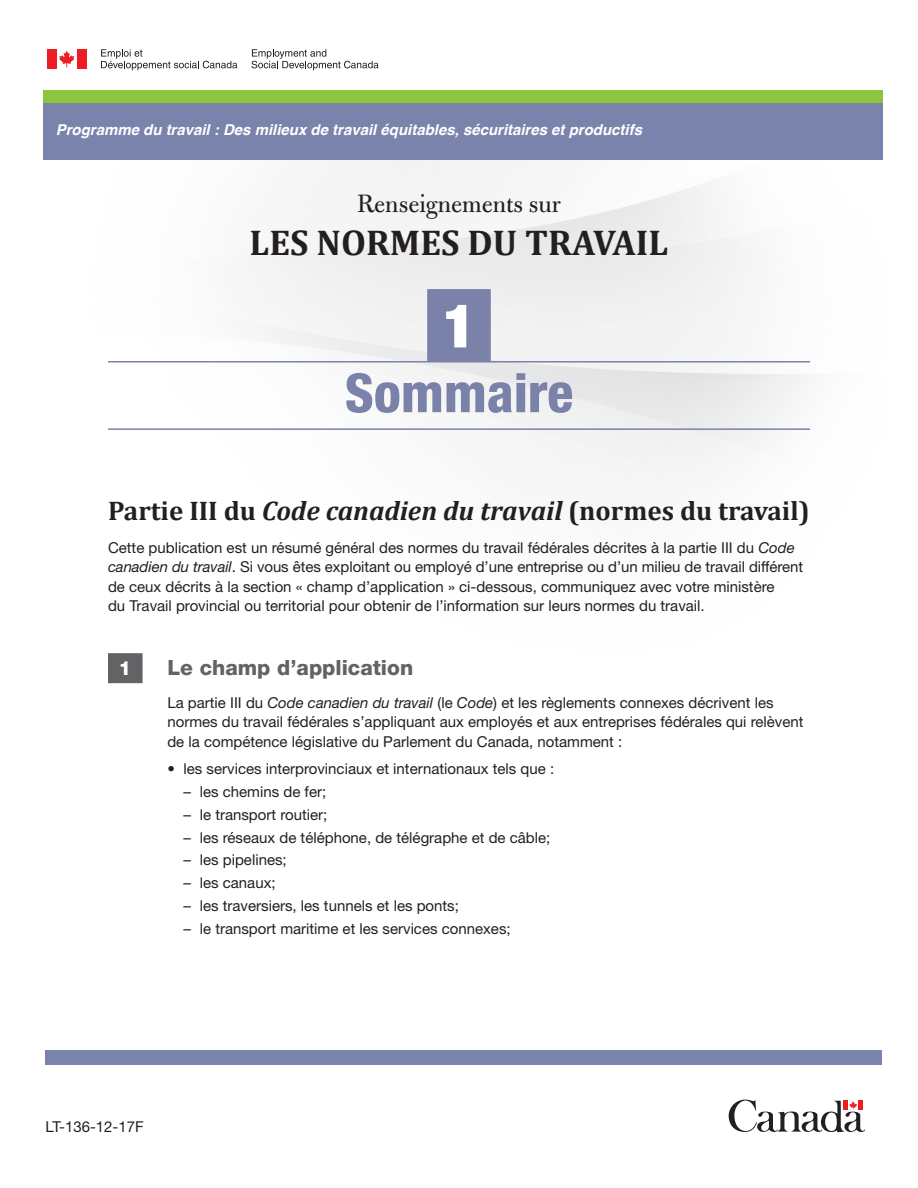
<style>
.page{position:relative;width:918px;height:1188px;background:#fff}
.page>*{position:absolute;margin:0;border:0;box-sizing:border-box;transform-origin:0 0}
.t1{font:900 condensed 60px "Helvetica Neue LT Std";color:#fff}
.t2{font:800 condensed 54px "Helvetica Neue LT Std";color:#7a82aa}
.t3{font:700 36px "Cambria";color:#231f20}
.H1{font:700 27px "Cambria";color:#231f20}
.t4{font:27px "Bulmer MT Std";color:#231f20}
.t5{font:800 21px "Helvetica Neue LT Std";color:#636366}
.t6{font:800 19.5px "Helvetica Neue LT Std";color:#fff}
.P__Body_text{font:15px/19.5px "Helvetica Neue LT Std";color:#231f20}
.P__Body_under_H2_num{font:15px/19.5px "Helvetica Neue LT Std";color:#231f20}
.t7{font:italic 700 15px "Helvetica";color:#fff}
.s1{font-style:italic}
</style>
<div class="page">
<div style="left:45px;top:1051px;width:837px;height:14px;background:#7983ab"></div>
<svg style="left:729px;top:1099px;width:136px;height:34px"></svg>
<div style="left:43px;top:90px;width:839px;height:14px;background:#8bc63e"></div>
<div style="left:43px;top:104px;width:839px;height:56px;background:#7983ab"></div>
<div style="left:47px;top:49px;width:9px;height:19px;background:#ee1d23"></div>
<div style="left:77px;top:49px;width:9px;height:19px;background:#ee1d23"></div>
<svg style="left:59px;top:51px;width:15px;height:16px"></svg>
<svg style="left:101px;top:49px;width:136px;height:21px"></svg>
<svg style="left:252px;top:49px;width:127px;height:21px"></svg>
<div style="left:427px;top:289px;width:64px;height:72px;background:#7a82aa"></div>
<hr style="left:108px;top:361px;width:702px;height:2px;background:#7a82aa">
<hr style="left:108px;top:428px;width:702px;height:2px;background:#7a82aa">
<div style="left:108px;top:653px;width:35px;height:30px;background:#636366"></div>
<p class="t7" style="left:56px;top:118px;width:588px">Programme du travail : Des milieux de travail équitables, sécuritaires et productifs</p>
<h3 class="t4" style="left:357px;top:189px;width:205px">Renseignements sur</h3>
<h3 class="t3" style="left:250px;top:217px;width:420px">LES NORMES DU TRAVAIL</h3>
<h1 class="t1" style="left:443px;top:288px;width:33px">1</h1>
<h2 class="t2" style="left:345px;top:360px;width:230px">Sommaire</h2>
<h2 class="H1" style="left:108px;top:492px;width:703px">Partie III du <span class="s1">Code canadien du travail</span> (normes du travail)</h2>
<p class="P__Body_text" style="left:108px;top:538px;width:697px">Cette publication est un résumé général des normes du travail fédérales décrites à la partie III du <span class="s1">Code canadien du travail</span>. Si vous êtes exploitant ou employé d’une entreprise ou d’un milieu de travail différent de ceux décrits à la section « champ d’application » ci-dessous, communiquez avec votre ministère<br>du Travail provincial ou territorial pour obtenir de l’information sur leurs normes du travail.</p>
<p class="t6" style="left:119px;top:656px;width:14px">1</p>
<p class="t5" style="left:167px;top:655px;width:247px">Le champ d’application</p>
<p class="P__Body_under_H2_num" style="left:167px;top:692px;width:638px">La partie III du <span class="s1">Code canadien du travail</span> (le <span class="s1">Code</span>) et les règlements connexes décrivent les normes du travail fédérales s’appliquant aux employés et aux entreprises fédérales qui relèvent de la compétence législative du Parlement du Canada, notamment :</p>
<p class="P__Body_text" style="left:167px;top:759px;width:388px">• les services interprovinciaux et internationaux tels que :</p>
<p class="P__Body_text" style="left:184px;top:782px;width:144px">– les chemins de fer;</p>
<p class="P__Body_text" style="left:184px;top:805px;width:145px">– le transport routier;</p>
<p class="P__Body_text" style="left:184px;top:827px;width:368px">– les réseaux de téléphone, de télégraphe et de câble;</p>
<p class="P__Body_text" style="left:184px;top:850px;width:105px">– les pipelines;</p>
<p class="P__Body_text" style="left:184px;top:873px;width:94px">– les canaux;</p>
<p class="P__Body_text" style="left:184px;top:896px;width:277px">– les traversiers, les tunnels et les ponts;</p>
<p class="P__Body_text" style="left:184px;top:918px;width:329px">– le transport maritime et les services connexes;</p>
<p class="P__Body_text" style="left:46px;top:1116px;width:100px">LT-136-12-17F</p>
</div>
